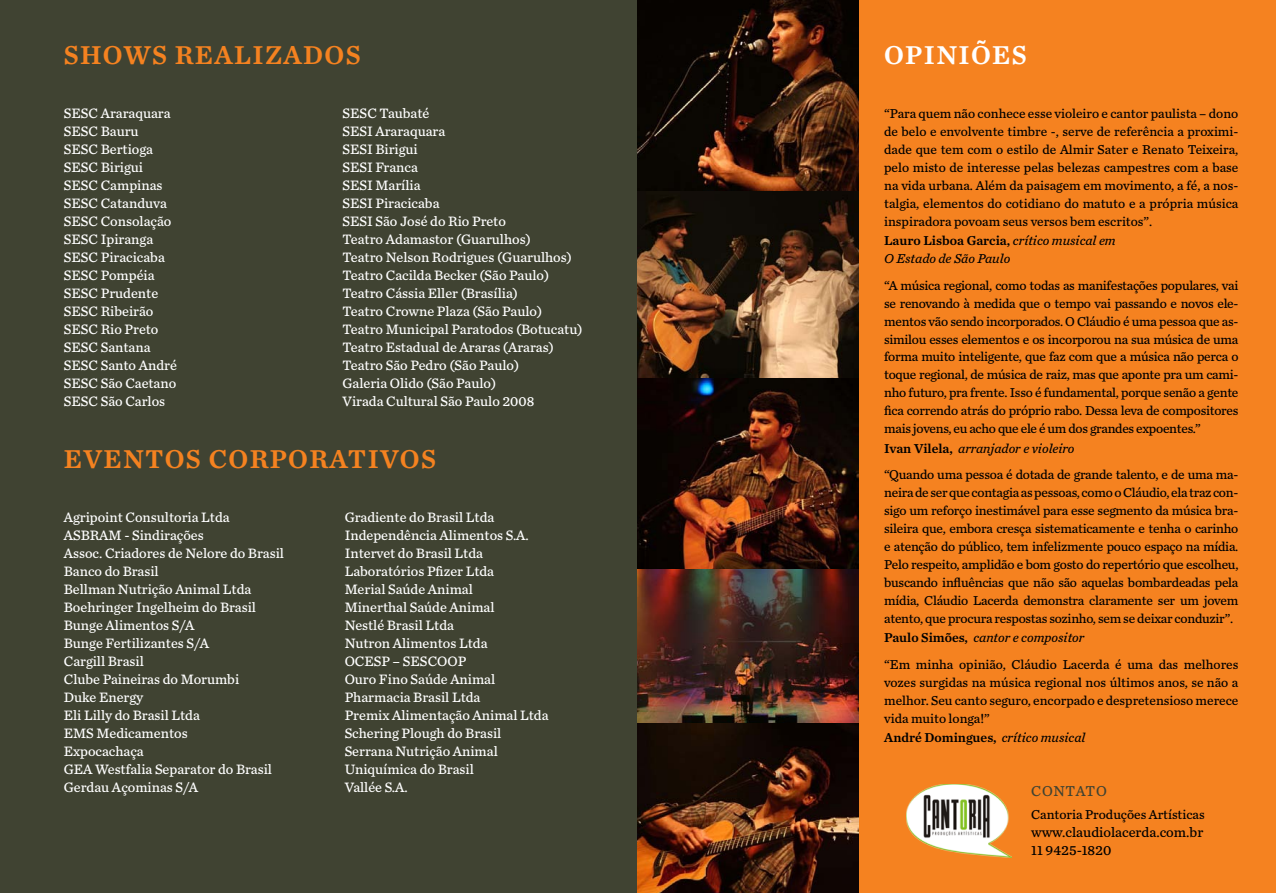
<style>
.page{position:relative;width:1276px;height:893px;background:#fff}
.page>*{position:absolute;margin:0;border:0;box-sizing:border-box;transform-origin:0 0}
.t1{font:27px "Chronicle Text G4 Semi";letter-spacing:.05em;color:#f58220}
.t2{font:27px "Chronicle Text G4 Semi";letter-spacing:.05em;color:#fff}
.t3{font:15px "Chronicle Text G4";color:#404332}
.t4{font:14.4px/18px "Chronicle Text G4";color:#000}
.t5{font:14.25px/18px "Chronicle Text G4";color:#fff}
.t6{font:13.5px/18.1px "Chronicle Text G4";letter-spacing:-.02em;color:#000;text-align:justify}
.t7{font:13.5px "Chronicle Text G4 Semi";color:#000}
.t8{font:13.5px "Chronicle Text G4";color:#000}
.t9{font:italic 13.5px "Chronicle Text G4";color:#000}
.s1{font-family:"Chronicle Text G4";font-style:italic}
.s2{font-family:"Chronicle Text G4 Semi"}
.s3{font-style:italic}
</style>
<div class="page">
<div style="left:625px;top:0;width:651px;height:893px;background:#f58220"></div>
<img style="left:637px;top:0;width:221px;height:378px">
<img style="left:906px;top:784px;width:105px;height:74px">
<img style="left:637px;top:569px;width:221px;height:154px">
<img style="left:637px;top:378px;width:221px;height:191px">
<img style="left:637px;top:723px;width:221px;height:170px">
<div style="left:0;top:0;width:637px;height:893px;background:#404332"></div>
<h1 class="t1" style="left:64px;top:34px;width:298px">Shows realizados</h1>
<p class="t5" style="left:64px;top:103px;width:115px">SESC Araraquara<br>SESC Bauru<br>SESC Bertioga<br>SESC Birigui<br>SESC Campinas<br>SESC Catanduva<br>SESC Consolação<br>SESC Ipiranga<br>SESC Piracicaba<br>SESC Pompéia<br>SESC Prudente<br>SESC Ribeirão<br>SESC Rio Preto<br>SESC Santana<br>SESC Santo André<br>SESC São Caetano<br>SESC São Carlos</p>
<p class="t5" style="left:342px;top:103px;width:241px">SESC Taubaté<br>SESI Araraquara<br>SESI Birigui<br>SESI Franca<br>SESI Marília<br>SESI Piracicaba<br>SESI São José do Rio Preto<br>Teatro Adamastor (Guarulhos)<br>Teatro Nelson Rodrigues (Guarulhos)<br>Teatro Cacilda Becker (São Paulo)<br>Teatro Cássia Eller (Brasília)<br>Teatro Crowne Plaza (São Paulo)<br>Teatro Municipal Paratodos (Botucatu)<br>Teatro Estadual de Araras (Araras)<br>Teatro São Pedro (São Paulo)<br>Galeria Olido (São Paulo)<br>Virada Cultural São Paulo 2008</p>
<h1 class="t1" style="left:64px;top:438px;width:374px">eventos corporativos</h1>
<p class="t5" style="left:64px;top:507px;width:222px">Agripoint Consultoria Ltda<br>ASBRAM - Sindirações<br>Assoc. Criadores de Nelore do Brasil<br>Banco do Brasil<br>Bellman Nutrição Animal Ltda<br>Boehringer Ingelheim do Brasil<br>Bunge Alimentos S/A<br>Bunge Fertilizantes S/A<br>Cargill Brasil<br>Clube Paineiras do Morumbi<br>Duke Energy<br>Eli Lilly do Brasil Ltda<br>EMS Medicamentos<br>Expocachaça<br>GEA Westfalia Separator do Brasil<br>Gerdau Açominas S/A</p>
<p class="t5" style="left:345px;top:507px;width:205px">Gradiente do Brasil Ltda<br>Independência Alimentos S.A.<br>Intervet do Brasil Ltda<br>Laboratórios Pfizer Ltda<br>Merial Saúde Animal<br>Minerthal Saúde Animal<br>Nestlé Brasil Ltda<br>Nutron Alimentos Ltda<br>OCESP – SESCOOP<br>Ouro Fino Saúde Animal<br>Pharmacia Brasil Ltda<br>Premix Alimentação Animal Ltda<br>Schering Plough do Brasil<br>Serrana Nutrição Animal<br>Uniquímica do Brasil<br>Vallée S.A.</p>
<h1 class="t2" style="left:884px;top:34px;width:144px">Opiniões</h1>
<p class="t6" style="left:884px;top:104px;width:356px">“Para quem não conhece esse violeiro e cantor paulista – dono de belo e envolvente timbre -, serve de referência a proximi&shy;dade que tem com o estilo de Almir Sater e Renato Teixeira, pelo misto de interesse pelas belezas campestres com a base na vida urbana. Além da paisagem em movimento, a fé, a nos&shy;talgia, elementos do cotidiano do matuto e a própria música inspiradora povoam seus versos bem escritos”.</p>
<p class="t7" style="left:884px;top:230px;width:233px">Lauro Lisboa Garcia, <span class="s1">crítico musical em</span></p>
<p class="t9" style="left:884px;top:248px;width:128px">O Estado de São Paulo</p>
<p class="t6" style="left:884px;top:275px;width:356px;text-align:left">“A música regional, como todas as manifestações populares, vai se renovando à medida que o tempo vai passando e novos ele&shy;mentos vão sendo incorporados. O Cláudio é uma pessoa que as&shy;similou esses elementos e os incorporou na sua música de uma forma muito inteligente, que faz com que a música não perca o toque regional, de música de raiz, mas que aponte pra um cami&shy;nho futuro, pra frente. Isso é fundamental, porque senão a gente fica correndo atrás do próprio rabo. Dessa leva de compositores mais jovens, eu acho que ele é um dos grandes expoentes.”<br><span class="s2">Ivan Vilela,</span> <span class="s3">arranjador e violeiro</span></p>
<p class="t6" style="left:884px;top:465px;width:356px;text-align:left">“Quando uma pessoa é dotada de grande talento, e de uma ma&shy;neira de ser que contagia as pessoas, como o Cláudio, ela traz con&shy;sigo um reforço inestimável para esse segmento da música bra&shy;sileira que, embora cresça sistematicamente e tenha o carinho e atenção do público, tem infelizmente pouco espaço na mídia.<br>Pelo respeito, amplidão e bom gosto do repertório que escolheu, buscando influências que não são aquelas bombardeadas pela mídia, Cláudio Lacerda demonstra claramente ser um jovem atento, que procura respostas sozinho, sem se deixar conduzir”.<br><span class="s2">Paulo Simões,</span> <span class="s3">cantor e compositor</span></p>
<p class="t6" style="left:884px;top:654px;width:356px">“Em minha opinião, Cláudio Lacerda é uma das melhores vozes surgidas na música regional nos últimos anos, se não a melhor. Seu canto seguro, encorpado e despretensioso merece vida muito longa!”</p>
<p class="t7" style="left:884px;top:727px;width:203px">André Domingues, <span class="s1">crítico musical</span></p>
<p class="t3" style="left:1031px;top:780px;width:34px">contat</p>
<p class="t3" style="left:1096px;top:780px;width:12px">o</p>
<p class="t8" style="left:1031px;top:804px;width:175px">Cantoria Produções Artísticas</p>
<p class="t4" style="left:1031px;top:822px;width:173px">www.claudiolacerda.com.br<br>11 9425-1820</p>
</div>
